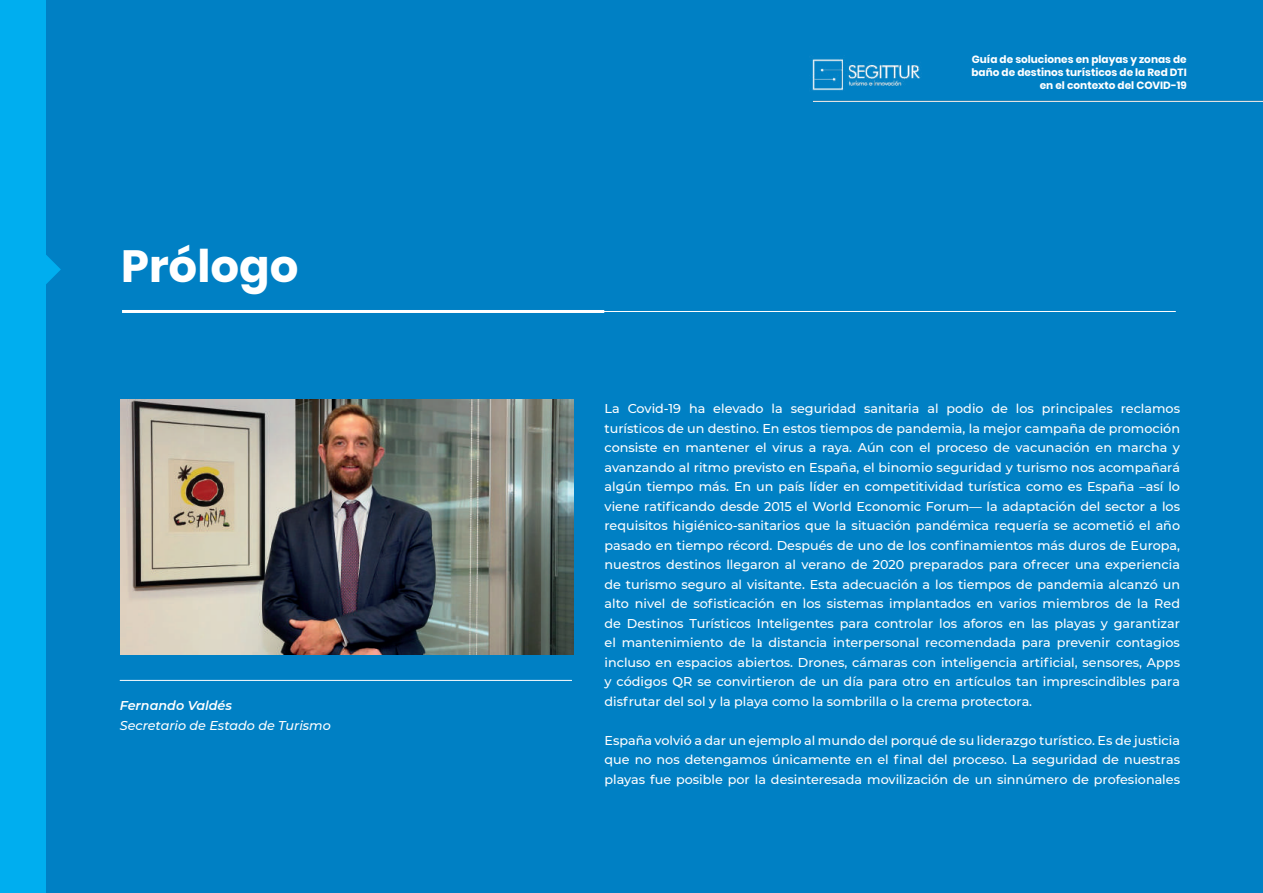
<style>
.page{position:relative;width:1263px;height:893px;background:#0080c4}
.page>*{position:absolute;margin:0;border:0;box-sizing:border-box;transform-origin:0 0}
.t1{font:700 45px "Poppins";color:#fff}
.t2{font:500 12.75px/19.5px "Montserrat";color:#fff;text-align:justify}
.t3{font:italic 500 12.75px "Montserrat";color:#fff}
.t4{font:italic 600 12.75px "Montserrat";color:#fff}
.t5{font:700 10.5px/12.8px "Poppins";color:#fff;text-align:right}
</style>
<div class="page">
<hr style="left:122px;top:310px;width:482px;height:3px;background:#fff">
<hr style="left:452px;top:311px;width:724px;height:1px;background:#fff">
<hr style="left:120px;top:680px;width:452px;height:1px;background:#fff">
<hr style="left:813px;top:101px;width:450px;height:1px;background:#fff">
<img style="left:812px;top:59px;width:109px;height:32px">
<img style="left:120px;top:400px;width:453px;height:255px">
<div style="left:0;top:0;width:19px;height:893px;background:#00aeef"></div>
<div style="left:13px;top:0;width:33px;height:893px;background:#00aeef"></div>
<svg style="left:46px;top:255px;width:15px;height:29px"></svg>
<h1 class="t1" style="left:121px;top:240px;width:179px">Prólogo</h1>
<p class="t4" style="left:120px;top:697px;width:114px">Fernando Valdés</p>
<p class="t3" style="left:120px;top:716px;width:213px">Secretario de Estado de Turismo</p>
<p class="t5" style="left:971px;top:53px;width:217px">Guía de soluciones en playas y zonas de baño de destinos turísticos de la Red DTI en el contexto del COVID-19</p>
<p class="t2" style="left:604px;top:398px;width:577px">La Covid-19 ha elevado la seguridad sanitaria al podio de los principales reclamos turísticos de un destino. En estos tiempos de pandemia, la mejor campaña de promoción consiste en mantener el virus a raya. Aún con el proceso de vacunación en marcha y avanzando al ritmo previsto en España, el binomio seguridad y turismo nos acompañará algún tiempo más. En un país líder en competitividad turística como es España –así lo viene ratificando desde 2015 el World Economic Forum— la adaptación del sector a los requisitos higiénico-sanitarios que la situación pandémica requería se acometió el año pasado en tiempo récord. Después de uno de los confinamientos más duros de Europa, nuestros destinos llegaron al verano de 2020 preparados para ofrecer una experiencia de turismo seguro al visitante. Esta adecuación a los tiempos de pandemia alcanzó un alto nivel de sofisticación en los sistemas implantados en varios miembros de la Red de Destinos Turísticos Inteligentes para controlar los aforos en las playas y garantizar el mantenimiento de la distancia interpersonal recomendada para prevenir contagios incluso en espacios abiertos. Drones, cámaras con inteligencia artificial, sensores, Apps y códigos QR se convirtieron de un día para otro en artículos tan imprescindibles para disfrutar del sol y la playa como la sombrilla o la crema protectora.</p>
<p class="t2" style="left:604px;top:730px;width:577px">España volvió a dar un ejemplo al mundo del porqué de su liderazgo turístico. Es de justicia que no nos detengamos únicamente en el final del proceso. La seguridad de nuestras playas fue posible por la desinteresada movilización de un sinnúmero de profesionales</p>
</div>
